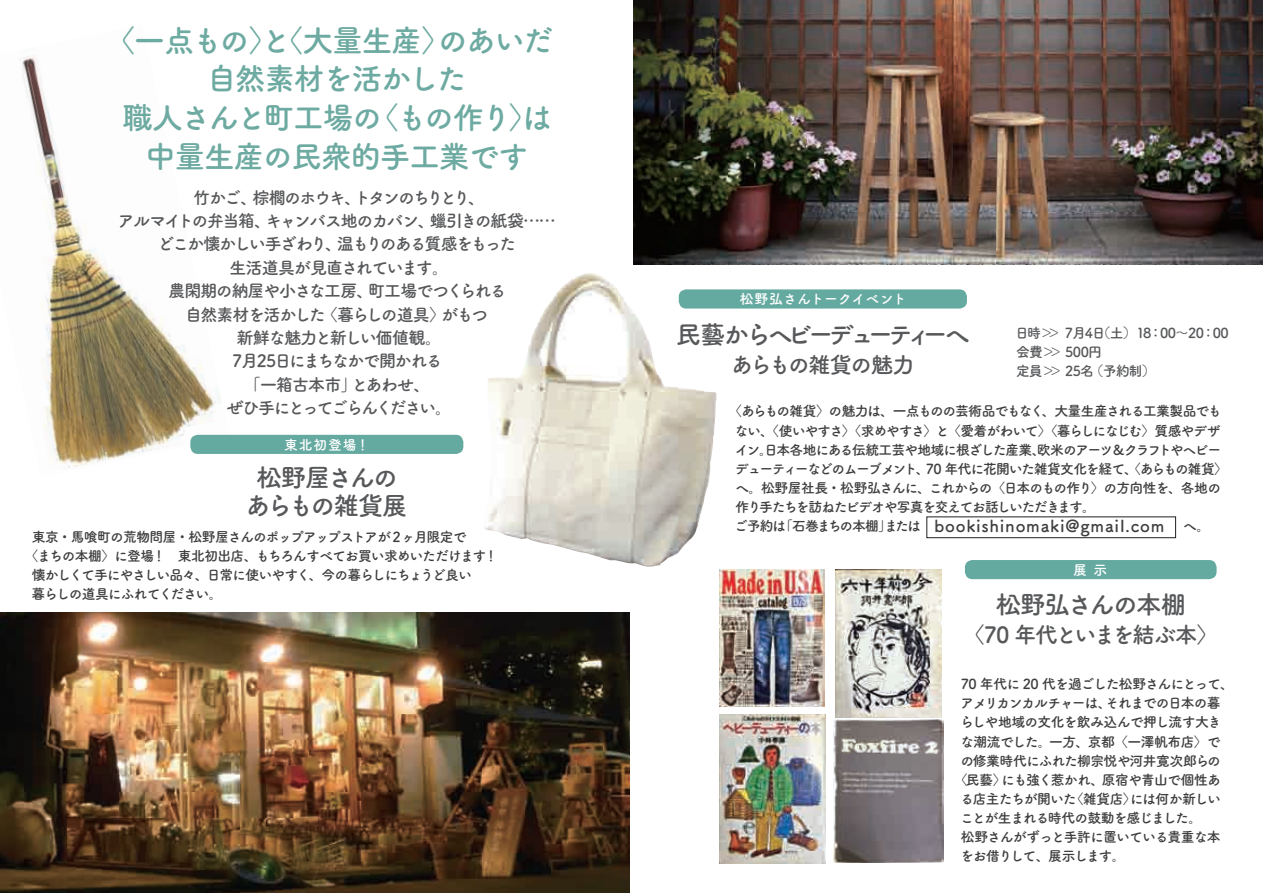
<style>
.page{position:relative;width:1263px;height:893px;background:#fff}
.page>*{position:absolute;margin:0;border:0;box-sizing:border-box;transform-origin:0 0}
.t1{font:30.9px/38.8px "Tsuku A Rd Gothic Std B";letter-spacing:-.055em;color:#6daaa1}
.t2{font:25.5px "Tsuku A Rd Gothic Std B";letter-spacing:-.175em;color:#57585a}
.t3{font:25.5px/27.6px "Tsuku A Rd Gothic Std B";letter-spacing:-.08em;color:#57585a;text-align:center}
.t4{font:25.5px "Tsuku A Rd Gothic Std B";letter-spacing:-.075em;color:#57585a}
.t5{font:22.35px "Tsuku A Rd Gothic Std B";letter-spacing:-.075em;color:#57585a}
.t6{font:16.95px/23.4px "Tsuku A Rd Gothic Std B";letter-spacing:-.1em;color:#57585a}
.t7{font:16.95px "Tsuku A Rd Gothic Std B";letter-spacing:-.075em;color:#57585a}
.t8{font:16.95px "Tsuku A Rd Gothic Std B";letter-spacing:-.07em;color:#57585a}
.t9{font:16.95px "Tsuku A Rd Gothic Std B";letter-spacing:-.06em;color:#57585a}
.t10{font:16.95px "Tsuku A Rd Gothic Std B";letter-spacing:-.14em;color:#57585a}
.t11{font:16.95px "Tsuku A Rd Gothic Std B";letter-spacing:-.16em;color:#57585a}
.t12{font:16.65px "Tsuku A Rd Gothic Std B";letter-spacing:.05em;color:#3e3e3f}
.t13{font:13.8px/19.2px "Tsuku A Rd Gothic Std B";letter-spacing:-.075em;color:#3e3e3f}
.t14{font:13.8px "Tsuku A Rd Gothic Std B";letter-spacing:-.05em;color:#3e3e3f}
.t15{font:13.8px/19.2px "Tsuku A Rd Gothic Std B";letter-spacing:-.095em;color:#3e3e3f}
.t16{font:13.8px "Tsuku A Rd Gothic Std B";letter-spacing:-.055em;color:#57585a}
.t17{font:13.8px/19.2px "Tsuku A Rd Gothic Std B";letter-spacing:-.11em;color:#3e3e3f}
.t18{font:13.8px "Tsuku A Rd Gothic Std B";letter-spacing:.02em;color:#fff}
.t19{font:13.8px "Tsuku A Rd Gothic Std B";letter-spacing:-.035em;color:#3e3e3f}
.t20{font:13.8px "Tsuku A Rd Gothic Std B";letter-spacing:-.14em;color:#3e3e3f}
.t21{font:13.8px "Tsuku A Rd Gothic Std B";letter-spacing:-.1em;color:#3e3e3f}
.t22{font:13.8px "Tsuku A Rd Gothic Std B";letter-spacing:-.04em;color:#3e3e3f}
</style>
<div class="page">
<img style="left:484px;top:273px;width:233px;height:294px">
<img style="left:19px;top:55px;width:211px;height:414px">
<div style="left:190px;top:435px;width:273px;height:19px;background:#65aaa1;border-radius:7px"></div>
<img style="left:0;top:612px;width:629px;height:281px">
<div style="left:927px;top:517px;width:249px;height:21px;border:1px solid #231f20"></div>
<div style="left:679px;top:289px;width:288px;height:20px;background:#65aaa1;border-radius:7px"></div>
<img style="left:634px;top:0;width:629px;height:264px">
<div style="left:965px;top:560px;width:251px;height:19px;background:#65aaa1;border-radius:7px"></div>
<img style="left:719px;top:570px;width:106px;height:136px">
<img style="left:835px;top:570px;width:106px;height:147px">
<img style="left:719px;top:714px;width:107px;height:149px">
<img style="left:834px;top:720px;width:109px;height:142px">
<h1 class="t1" style="left:105px;top:19px;width:349px">〈一点もの 〈と〉 大量生産〉</h1>
<h1 class="t1" style="left:206px;top:57px;width:262px">自然素材を活かした</h1>
<h1 class="t1" style="left:368px;top:96px;width:186px">〈もの作りは〉</h1>
<h1 class="t1" style="left:437px;top:19px;width:118px">のあいだ</h1>
<h1 class="t1" style="left:145px;top:96px;width:385px;text-indent:-23px">職人さんと町工場の<br>中量生産の民衆的手工業です</h1>
<p class="t11" style="left:354px;top:184px;width:132px">トタンのちりとり、</p>
<p class="t6" style="left:193px;top:185px;width:66px">竹かご、</p>
<p class="t6" style="left:252px;top:185px;width:110px">棕櫚のホウキ、</p>
<p class="t6" style="left:118px;top:208px;width:155px">アルマイトの弁当箱、</p>
<p class="t6" style="left:430px;top:208px;width:128px">蠟引きの紙袋......</p>
<p class="t6" style="left:265px;top:208px;width:171px">キャンバス地のカバン、</p>
<p class="t6" style="left:157px;top:231px;width:187px">どこか懐かしい手ざわり、</p>
<p class="t7" style="left:229px;top:254px;width:221px">生活道具が見直されています。</p>
<p class="t6" style="left:368px;top:278px;width:140px">町工場でつくられる</p>
<p class="t10" style="left:337px;top:231px;width:181px">温もりのある質感をもった</p>
<p class="t8" style="left:168px;top:278px;width:207px">農閑期の納屋や小さな工房、</p>
<p class="t6" style="left:321px;top:301px;width:127px">〈暮らしの道具〉</p>
<p class="t6" style="left:185px;top:301px;width:142px">自然素材を活かした</p>
<p class="t9" style="left:236px;top:324px;width:207px">新鮮な魅力と新しい価値観。</p>
<p class="t6" style="left:232px;top:348px;width:212px">月7 25日にまちなかで開かれる</p>
<p class="t6" style="left:351px;top:372px;width:81px">とあわせ、</p>
<p class="t6" style="left:441px;top:301px;width:48px">がもつ</p>
<p class="t6" style="left:226px;top:372px;width:227px;text-indent:17px">「一箱古本市」<br>ぜひ手にとってごらんください。</p>
<p class="t18" style="left:284px;top:434px;width:87px">東北初登場!</p>
<h2 class="t3" style="left:245px;top:462px;width:164px">松野屋さんのあらもの雑貨展</h2>
<p class="t13" style="left:401px;top:526px;width:67px">ヶ月限定で</p>
<p class="t13" style="left:32px;top:526px;width:373px">東京・馬喰町の荒物問屋・松野屋さんのポップアップストアが２</p>
<p class="t13" style="left:32px;top:545px;width:456px;text-indent:-7px">〈まちの本棚〉に登場！　東北初出店、もちろんすべてお買い求めいただけます懐かしくて手にやさしい品々、日常に使いやすく、今の暮らしにちょうど良い暮らしの道具にふれてください。</p>
<p class="t13" style="left:484px;top:545px;width:15px">!</p>
<p class="t18" style="left:740px;top:288px;width:168px">松野弘さんトークイベント</p>
<h2 class="t2" style="left:676px;top:314px;width:295px">民藝からヘビーデューティーへ</h2>
<h3 class="t5" style="left:731px;top:347px;width:185px">あらもの雑貨の魅力</h3>
<p class="t16" style="left:1015px;top:322px;width:215px">日時＞＞ 月7 （日4 土(18：00〜20：00</p>
<p class="t16" style="left:1016px;top:341px;width:87px">会費＞＞ 500円</p>
<p class="t16" style="left:1090px;top:360px;width:67px">（予約制(</p>
<p class="t16" style="left:1016px;top:360px;width:80px">定員＞＞ 25名</p>
<p class="t13" style="left:735px;top:401px;width:488px;text-indent:-6px">〈あらもの雑貨〉の魅力は、一点ものの芸術品でもなく<br>ない、〈使いやすさ〉〈求めやすさ〉と〈愛着がわいて〉〈暮らしになじむ〉質感やデザイン日本各地にある伝統工芸や地域に根ざした産業欧米のアーツ＆クラフトやヘビー</p>
<p class="t13" style="left:1032px;top:439px;width:15px">、</p>
<p class="t13" style="left:1042px;top:401px;width:181px">、大量生産される工業製品でも</p>
<p class="t13" style="left:759px;top:439px;width:15px">。</p>
<p class="t17" style="left:929px;top:458px;width:294px;text-indent:-194px">デューティーなどのムーブメント、<br>これからの〈日本のもの作り〉の方向性を、各地の</p>
<p class="t13" style="left:926px;top:458px;width:304px">70 年代に花開いた雑貨文化を経て、〈あらもの雑貨〈</p>
<p class="t15" style="left:735px;top:477px;width:362px">へ。松野屋社長・松野弘さんに、<br>作り手たちを訪ねたビデオや写真を交えてお話しいただきます。</p>
<p class="t20" style="left:779px;top:515px;width:156px">「石巻まちの本棚または　</p>
<p class="t12" style="left:934px;top:513px;width:249px">bookishinomaki@gmail.com　</p>
<p class="t13" style="left:734px;top:516px;width:53px">ご予約は</p>
<p class="t13" style="left:878px;top:516px;width:15px">」</p>
<p class="t13" style="left:1183px;top:516px;width:29px">へ。</p>
<p class="t18" style="left:1073px;top:559px;width:35px">展示</p>
<h2 class="t4" style="left:996px;top:585px;width:192px">松野弘さんの本棚</h2>
<h3 class="t5" style="left:962px;top:618px;width:258px">〈70 年代といまを結ぶ本〈</h3>
<p class="t13" style="left:1105px;top:673px;width:130px;text-indent:-144px">70 年代に 20 代を過ごした松野さんにとって、それまでの日本の暮</p>
<p class="t21" style="left:960px;top:692px;width:153px">アメリカンカルチャーは、</p>
<p class="t14" style="left:960px;top:711px;width:263px">らしや地域の文化を飲み込んで押し流す大き</p>
<p class="t19" style="left:1049px;top:731px;width:173px">一方、京都〈一澤帆布店〉で</p>
<p class="t13" style="left:960px;top:731px;width:93px">な潮流でした。</p>
<p class="t14" style="left:960px;top:750px;width:262px">の修業時代にふれた柳宗悦や河井寛次郎らの</p>
<p class="t14" style="left:1102px;top:769px;width:121px">原宿や青山で個性あ</p>
<p class="t13" style="left:954px;top:769px;width:54px">〈民藝〉</p>
<p class="t13" style="left:1001px;top:769px;width:105px">にも強く惹かれ、</p>
<p class="t22" style="left:1070px;top:788px;width:153px">〈雑貨店には何か新しい</p>
<p class="t13" style="left:1123px;top:788px;width:15px">〉</p>
<p class="t13" style="left:960px;top:788px;width:262px">る店主たちが開いた<br>ことが生まれる時代の鼓動を感じました。<br>松野さんがずっと手許に置いている貴重な本をお借りして、展示します。</p>
</div>
